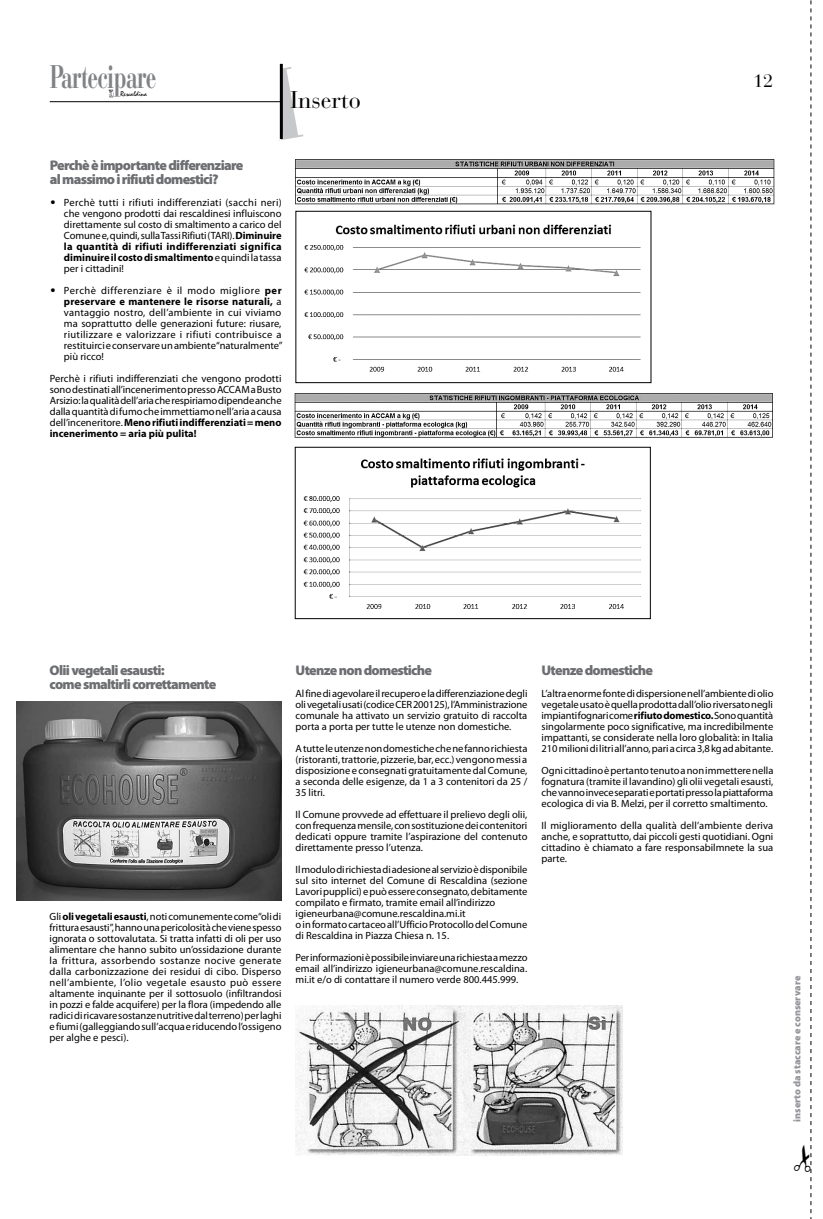
<style>
.page{position:relative;width:823px;height:1219px;background:#fff}
.page>*{position:absolute;margin:0;border:0;box-sizing:border-box;transform-origin:0 0}
.t1{font:700 32.5px "Bauer Bodoni Std";letter-spacing:-.03em;color:#808285;scale:.65 1}
.t2{font:24px "Bauer Bodoni Std";color:#000}
.t3{font:18px "Bauer Bodoni Std";color:#000}
.t4{font:900 14px/14px "Myriad Pro";letter-spacing:-.05em;color:#6d6e71}
.t5{font:10.5px/11px "Myriad Pro";color:#000;text-align:justify}
.t6{font:900 10px "Myriad Pro";color:#939598}
.t7{font:6.9px "Mistral Std";color:#000}
.s1{font-family:"New Century Schlbk LT Std"}
.s2{font-weight:700}
</style>
<div class="page">
<svg style="left:109px;top:89px;width:5px;height:8px"></svg>
<hr style="left:50px;top:101px;width:231px;height:1px;background:#000">
<hr style="left:280px;top:64px;width:3px;height:75px;background:#000">
<img style="left:295px;top:159px;width:479px;height:46px">
<img style="left:304px;top:224px;width:337px;height:148px">
<div style="left:295px;top:211px;width:355px;height:172px;border:1px solid #000"></div>
<img style="left:303px;top:458px;width:338px;height:151px">
<div style="left:295px;top:447px;width:355px;height:172px;border:1px solid #000"></div>
<img style="left:294px;top:393px;width:479px;height:45px">
<img style="left:16px;top:701px;width:265px;height:199px">
<img style="left:295px;top:1005px;width:327px;height:150px">
<svg style="left:266px;top:67px;width:17px;height:72px"></svg>
<h1 class="t1" style="left:50px;top:57px;width:165px">Partecipare</h1>
<p class="t7" style="left:120px;top:90px;width:28px">Rescaldina</p>
<h2 class="t2" style="left:290px;top:86px;width:72px">Inserto</h2>
<h3 class="t4" style="left:50px;top:159px;width:195px">Perchè è importante differenziare al massimo i rifiuti domestici?</h3>
<p class="t5" style="left:64px;top:197px;width:219px;text-indent:-14px"><span class="s1">•</span> Perchè tutti i rifiuti indifferenziati (sacchi neri) che vengono prodotti dai rescaldinesi influiscono direttamente sul costo di smaltimento a carico del Comune e, quindi, sulla Tassi Rifiuti (TARI). <span class="s2">Diminuire la quantità di rifiuti indifferenziati significa diminuire il costo di smaltimento</span> e quindi la tassa per i cittadini!</p>
<p class="t5" style="left:64px;top:285px;width:220px;text-indent:-14px"><span class="s1">•</span> Perchè differenziare è il modo migliore <span class="s2">per preservare e mantenere le risorse naturali,</span> a vantaggio nostro, dell’ambiente in cui viviamo ma soprattutto delle generazioni future: riusare, riutilizzare e valorizzare i rifiuti contribuisce a restituirci e conservare un ambiente “naturalmente” più ricco!</p>
<p class="t5" style="left:50px;top:373px;width:233px">Perchè i rifiuti indifferenziati che vengono prodotti sono destinati all’incenerimento presso ACCAM a Busto Arsizio: la qualità dell’aria che respiriamo dipende anche dalla quantità di fumo che immettiamo nell’aria a causa dell’inceneritore. <span class="s2">Meno rifiuti indifferenziati = meno incenerimento = aria più pulita!</span></p>
<h3 class="t3" style="left:752px;top:70px;width:22px">12</h3>
<h3 class="t4" style="left:50px;top:663px;width:168px">Olii vegetali esausti:<br>come smaltirli correttamente</h3>
<p class="t5" style="left:50px;top:911px;width:233px">Gli <span class="s2">oli vegetali esausti</span>, noti comunemente come “oli di frittura esausti”, hanno una pericolosità che viene spesso ignorata o sottovalutata. Si tratta infatti di oli per uso alimentare che hanno subito un’ossidazione durante la frittura, assorbendo sostanze nocive generate dalla carbonizzazione dei residui di cibo. Disperso nell’ambiente, l’olio vegetale esausto può essere altamente inquinante per il sottosuolo (infiltrandosi in pozzi e falde acquifere) per la flora (impedendo alle radici di ricavare sostanze nutritive dal terreno) per laghi e fiumi (galleggiando sull’acqua e riducendo l’ossigeno per alghe e pesci).</p>
<h3 class="t4" style="left:295px;top:663px;width:138px">Utenze non domestiche</h3>
<p class="t5" style="left:295px;top:688px;width:233px">Al fine di agevolare il recupero e la differenziazione degli oli vegetali usati (codice CER 200125), l’Amministrazione comunale ha attivato un servizio gratuito di raccolta porta a porta per tutte le utenze non domestiche.</p>
<p class="t5" style="left:295px;top:743px;width:233px">A tutte le utenze non domestiche che ne fanno richiesta (ristoranti, trattorie, pizzerie, bar, ecc.) vengono messi a disposizione e consegnati gratuitamente dal Comune, a seconda delle esigenze, da 1 a 3 contenitori da 25 / 35 litri.</p>
<p class="t5" style="left:295px;top:809px;width:233px">Il Comune provvede ad effettuare il prelievo degli olii, con frequenza mensile, con sostituzione dei contenitori dedicati oppure tramite l’aspirazione del contenuto direttamente presso l’utenza.</p>
<p class="t5" style="left:295px;top:864px;width:233px;text-align:left">Il modulo di richiesta di adesione al servizio è disponibile sul sito internet del Comune di Rescaldina (sezione Lavori pupplici) e può essere consegnato, debitamente compilato e firmato, tramite email all’indirizzo igieneurbana@comune.rescaldina.mi.it<br>o in formato cartaceo all’Ufficio Protocollo del Comune di Rescaldina in Piazza Chiesa n. 15.</p>
<p class="t5" style="left:295px;top:952px;width:233px">Per informazioni è possibile inviare una richiesta a mezzo email all’indirizzo igieneurbana@comune.rescaldina. mi.it e/o di contattare il numero verde 800.445.999.</p>
<h3 class="t4" style="left:541px;top:663px;width:113px">Utenze domestiche</h3>
<p class="t5" style="left:541px;top:688px;width:233px">L’altra enorme fonte di dispersione nell’ambiente di olio vegetale usato è quella prodotta dall’olio riversato negli impianti fognari come <span class="s2">rifiuto domestico.</span> Sono quantità singolarmente poco significative, ma incredibilmente impattanti, se considerate nella loro globalità: in Italia 210 milioni di litri all’anno, pari a circa 3,8 kg ad abitante.</p>
<p class="t5" style="left:541px;top:765px;width:233px">Ogni cittadino è pertanto tenuto a non immettere nella fognatura (tramite il lavandino) gli olii vegetali esausti, che vanno invece separati e portati presso la piattaforma ecologica di via B. Melzi, per il corretto smaltimento.</p>
<p class="t5" style="left:541px;top:820px;width:233px">Il miglioramento della qualità dell’ambiente deriva anche, e soprattutto, dai piccoli gesti quotidiani. Ogni cittadino è chiamato a fare responsabilmnete la sua parte.</p>
<p class="t6" style="left:791px;top:1122px;width:147px;rotate:-90deg">inserto da staccare e conservare</p>
</div>
